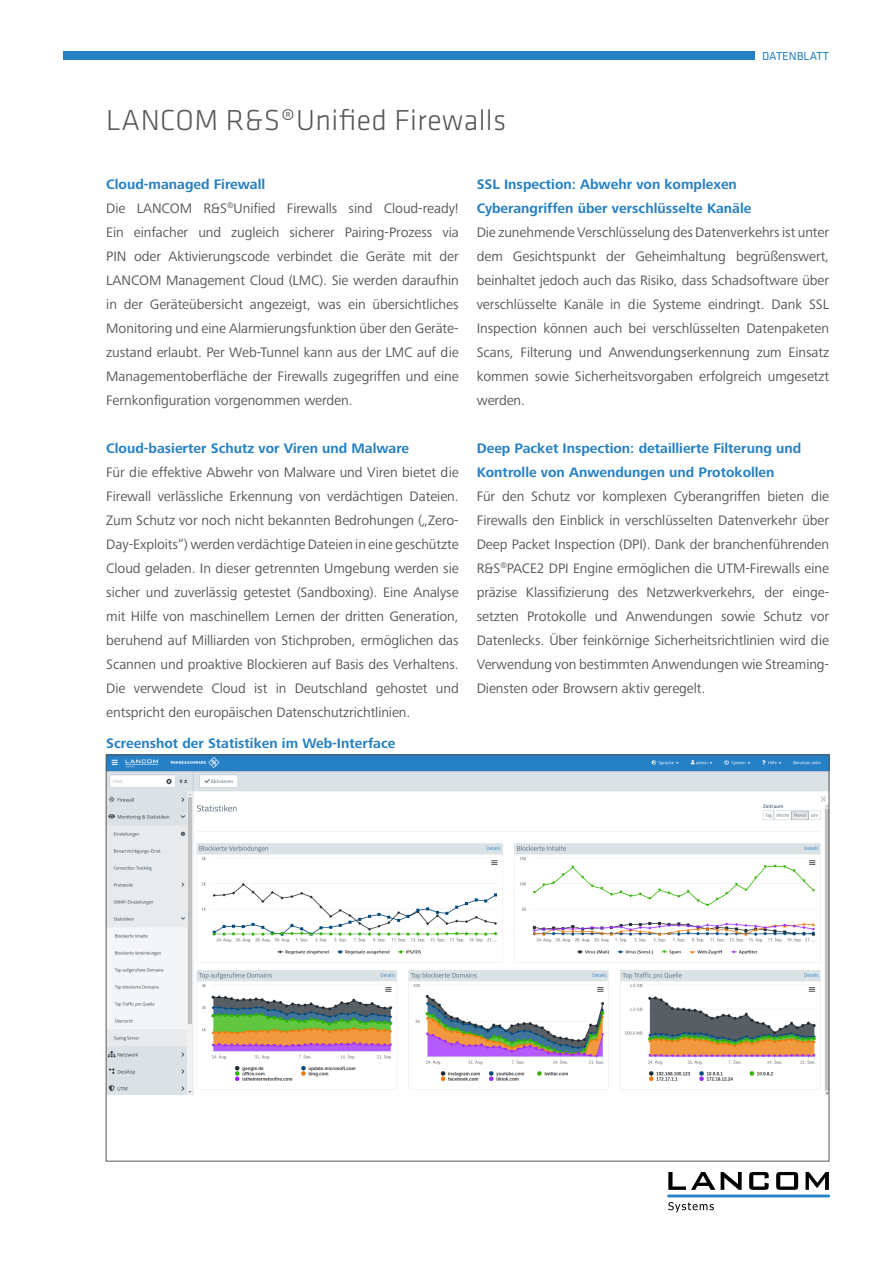
<style>
.page{position:relative;width:893px;height:1263px;background:#fff}
.page>*{position:absolute;margin:0;border:0;box-sizing:border-box;transform-origin:0 0}
.t1{font:300 30px "Klavika Basic";letter-spacing:.015em;color:#575756}
.t2{font:14.25px/24px "Frutiger Next Pro";letter-spacing:-.005em;color:#575756;text-align:justify}
.t3{font:700 14.25px/24px "Frutiger Next Pro";color:#2581c4}
.t4{font:12px "Klavika Basic";color:#2581c4}
.s1{font-weight:700;color:#2581c4}
</style>
<div class="page">
<svg style="left:668px;top:1172px;width:47px;height:18px"></svg>
<svg style="left:721px;top:1172px;width:21px;height:18px"></svg>
<svg style="left:749px;top:1172px;width:20px;height:18px"></svg>
<svg style="left:776px;top:1172px;width:22px;height:18px"></svg>
<svg style="left:806px;top:1172px;width:23px;height:18px"></svg>
<svg style="left:668px;top:1202px;width:46px;height:10px"></svg>
<hr style="left:667px;top:1194px;width:163px;height:3px;background:#2581c4">
<div style="left:64px;top:51px;width:691px;height:9px;background:#2581c4"></div>
<img style="left:108px;top:757px;width:719px;height:338px">
<h1 class="t1" style="left:106px;top:102px;width:401px">LANCOM R&amp;S®Unified Firewalls</h1>
<p class="t4" style="left:762px;top:48px;width:68px">DATENBLATT</p>
<p class="t2" style="left:106px;top:172px;width:354px;text-align:left"><span class="s1">Cloud-managed Firewall<br></span>Die LANCOM R&amp;S<sup>®</sup>Unified Firewalls sind Cloud-ready!<br>Ein einfacher und zugleich sicherer Pairing-Prozess via PIN oder Aktivierungscode verbindet die Geräte mit der LANCOM Management Cloud (LMC). Sie werden daraufhin in der Geräteübersicht angezeigt, was ein übersichtliches Monitoring und eine Alarmierungsfunktion über den Geräte&shy;zustand erlaubt. Per Web-Tunnel kann aus der LMC auf die Managementoberfläche der Firewalls zugegriffen und eine Fernkonfiguration vorgenommen werden.</p>
<p class="t3" style="left:106px;top:436px;width:304px">Cloud-basierter Schutz vor Viren und Malware</p>
<p class="t2" style="left:106px;top:460px;width:354px">Für die effektive Abwehr von Malware und Viren bietet die Firewall verlässliche Erkennung von verdächtigen Dateien.<br>Zum Schutz vor noch nicht bekannten Bedrohungen („Zero-Day-Exploits“) werden verdächtige Dateien in eine geschützte Cloud geladen. In dieser getrennten Umgebung werden sie sicher und zuverlässig getestet (Sandboxing). Eine Analyse mit Hilfe von maschinellem Lernen der dritten Generation, beruhend auf Milliarden von Stichproben, ermöglichen das Scannen und proaktive Blockieren auf Basis des Verhaltens.<br>Die verwendete Cloud ist in Deutschland gehostet und entspricht den europäischen Datenschutzrichtlinien.</p>
<p class="t3" style="left:106px;top:731px;width:291px">Screenshot der Statistiken im Web-Interface</p>
<p class="t3" style="left:477px;top:172px;width:276px">SSL Inspection: Abwehr von komplexen<br>Cyberangriffen über verschlüsselte Kanäle</p>
<p class="t2" style="left:477px;top:220px;width:354px">Die zunehmende Verschlüsselung des Datenverkehrs ist unter dem Gesichtspunkt der Geheimhaltung begrüßenswert, beinhaltet jedoch auch das Risiko, dass Schadsoftware über verschlüsselte Kanäle in die Systeme eindringt. Dank SSL Inspection können auch bei verschlüsselten Datenpaketen Scans, Filterung und Anwendungserkennung zum Einsatz kommen sowie Sicherheitsvorgaben erfolgreich umgesetzt werden.</p>
<p class="t3" style="left:477px;top:436px;width:326px">Deep Packet Inspection: detaillierte Filterung und<br>Kontrolle von Anwendungen und Protokollen</p>
<p class="t2" style="left:477px;top:484px;width:354px">Für den Schutz vor komplexen Cyberangriffen bieten die Firewalls den Einblick in verschlüsselten Datenverkehr über Deep Packet Inspection (DPI). Dank der branchenführenden R&amp;S<sup>®</sup>PACE2 DPI Engine ermöglichen die UTM-Firewalls eine präzise Klassifizierung des Netzwerkverkehrs, der einge&shy;setzten Protokolle und Anwendungen sowie Schutz vor Datenlecks. Über feinkörnige Sicherheitsrichtlinien wird die Verwendung von bestimmten Anwendungen wie Streaming-Diensten oder Browsern aktiv geregelt.</p>
</div>
